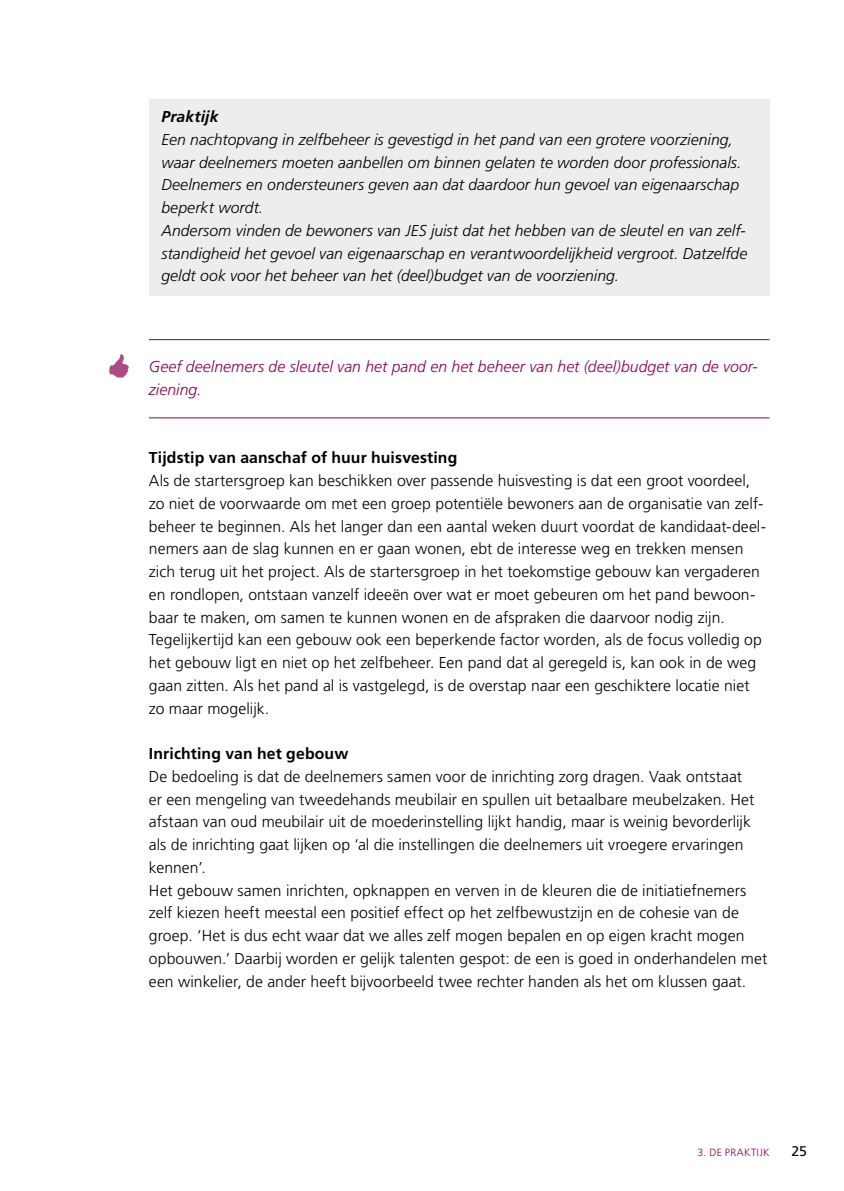
<style>
.page{position:relative;width:844px;height:1191px;background:#fff}
.page>*{position:absolute;margin:0;border:0;box-sizing:border-box;transform-origin:0 0}
.t1{font:300 15.75px/22.8px "Frutiger";letter-spacing:.005em;color:#000}
.t2{font:italic 300 15.75px/22.8px "Frutiger";letter-spacing:.005em;color:#000}
.t3{font:italic 300 15.75px/22.8px "Frutiger";letter-spacing:.005em;color:#870050}
.t4{font:700 15.75px "Frutiger";letter-spacing:.01em;color:#000}
.t5{font:italic 700 15.75px "Frutiger";letter-spacing:.005em;color:#000}
.t6{font:14px "Frutiger";color:#000}
.t7{font:300 10.5px "Frutiger";letter-spacing:.03em;color:#870050}
</style>
<div class="page">
<hr style="left:149px;top:339px;width:620px;height:1px;background:#870050">
<hr style="left:149px;top:417px;width:620px;height:1px;background:#870050">
<div style="left:149px;top:99px;width:620px;height:197px;background:#ededed"></div>
<svg style="left:109px;top:354px;width:20px;height:23px"></svg>
<p class="t5" style="left:161px;top:107px;width:59px">Praktijk</p>
<p class="t2" style="left:161px;top:128px;width:587px">Een nachtopvang in zelfbeheer is gevestigd in het pand van een grotere voorziening, waar deelnemers moeten aanbellen om binnen gelaten te worden door professionals.<br>Deelnemers en ondersteuners geven aan dat daardoor hun gevoel van eigenaarschap beperkt wordt.<br>Andersom vinden de bewoners van JES juist dat het hebben van de sleutel en van zelf&shy;standigheid het gevoel van eigenaarschap en verantwoordelijkheid vergroot. Datzelfde geldt ook voor het beheer van het (deel)budget van de voorziening.</p>
<p class="t3" style="left:149px;top:355px;width:610px">Geef deelnemers de sleutel van het pand en het beheer van het (deel)budget van de voor&shy;ziening.</p>
<p class="t4" style="left:149px;top:448px;width:310px">Tijdstip van aanschaf of huur huisvesting</p>
<p class="t1" style="left:149px;top:469px;width:618px">Als de startersgroep kan beschikken over passende huisvesting is dat een groot voordeel, zo niet de voorwaarde om met een groep potentiële bewoners aan de organisatie van zelf&shy;beheer te beginnen. Als het langer dan een aantal weken duurt voordat de kandidaat-deel&shy;nemers aan de slag kunnen en er gaan wonen, ebt de interesse weg en trekken mensen zich terug uit het project. Als de startersgroep in het toekomstige gebouw kan vergaderen en rondlopen, ontstaan vanzelf ideeën over wat er moet gebeuren om het pand bewoon&shy;baar te maken, om samen te kunnen wonen en de afspraken die daarvoor nodig zijn.<br>Tegelijkertijd kan een gebouw ook een beperkende factor worden, als de focus volledig op het gebouw ligt en niet op het zelfbeheer. Een pand dat al geregeld is, kan ook in de weg gaan zitten. Als het pand al is vastgelegd, is de overstap naar een geschiktere locatie niet zo maar mogelijk.</p>
<p class="t4" style="left:149px;top:744px;width:201px">Inrichting van het gebouw</p>
<p class="t1" style="left:149px;top:765px;width:619px">De bedoeling is dat de deelnemers samen voor de inrichting zorg dragen. Vaak ontstaat<br>er een mengeling van tweedehands meubilair en spullen uit betaalbare meubelzaken. Het afstaan van oud meubilair uit de moederinstelling lijkt handig, maar is weinig bevorderlijk als de inrichting gaat lijken op ‘al die instellingen die deelnemers uit vroegere ervaringen kennen’.<br>Het gebouw samen inrichten, opknappen en verven in de kleuren die de initiatiefnemers zelf kiezen heeft meestal een positief effect op het zelfbewustzijn en de cohesie van de groep. ‘Het is dus echt waar dat we alles zelf mogen bepalen en op eigen kracht mogen opbouwen.’ Daarbij worden er gelijk talenten gespot: de een is goed in onderhandelen met een winkelier, de ander heeft bijvoorbeeld twee rechter handen als het om klussen gaat.</p>
<p class="t7" style="left:697px;top:1146px;width:73px">3. DE PRAKTIJK</p>
<p class="t6" style="left:791px;top:1143px;width:17px">25</p>
</div>
